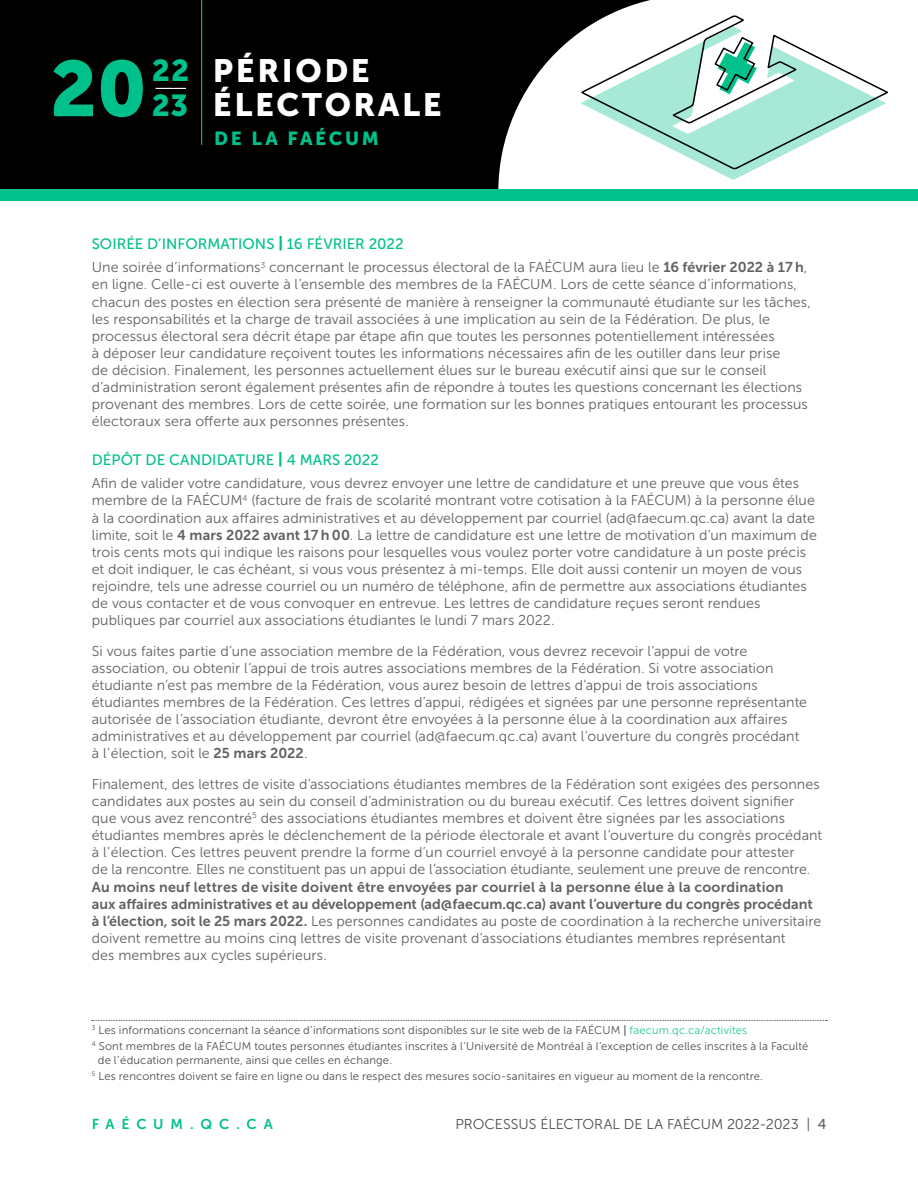
<style>
.page{position:relative;width:918px;height:1188px;background:#fff}
.page>*{position:absolute;margin:0;border:0;box-sizing:border-box;transform-origin:0 0}
.t1{font:78px "Museo Sans 900";color:#00c08b}
.t2{font:32.1px/34px "Museo Sans 900";letter-spacing:.08em;color:#fff}
.t3{font:30.15px "Museo Sans 900";color:#00c08b}
.t4{font:18.9px "Museo Sans 900";letter-spacing:.14em;color:#00c08b}
.t5{font:15px "Museo Sans 500";color:#00c08b}
.t6{font:14.25px/17.1px "Museo Sans 300";letter-spacing:.005em;color:#606163}
.t7{font:14.25px/17.1px "Museo Sans 700";letter-spacing:.005em;color:#606163}
.t8{font:14.25px "Museo Sans 300";color:#4d4d4f}
.t9{font:14.25px "Museo Sans 700";letter-spacing:.475em;color:#00c08b}
.t10{font:11.25px/16.5px "Museo Sans 300";letter-spacing:.015em;color:#4d4d4f}
.s1{font-family:"Museo Sans 900"}
.s2{font-family:"Museo Sans 700"}
.s3{font-family:"Museo Sans 500"}
.s4{color:#26c99c}
.s5{font-family:"Museo Sans 500";color:#606163}
</style>
<div class="page">
<div style="left:0;top:0;width:819px;height:189px;background:#000"></div>
<svg style="left:498px;top:0;width:321px;height:189px;fill:#fff"></svg>
<hr style="left:156px;top:88px;width:30px;height:1px;background:#fff">
<div style="left:0;top:189px;width:918px;height:12px;background:#00c18b"></div>
<svg style="left:581px;top:171px;width:238px;height:9px;background:#f8fdfb"></svg>
<svg style="left:579px;top:14px;width:310px;height:157px"></svg>
<hr style="left:201px;top:0;width:1px;height:145px;background:#00c18b">
<svg style="left:92px;top:1020px;width:735px;height:1px"></svg>
<h1 class="t1" style="left:50px;top:45px;width:98px">20</h1>
<h3 class="t3" style="left:152px;top:53px;width:39px">22</h3>
<h3 class="t3" style="left:152px;top:89px;width:38px">23</h3>
<h2 class="t2" style="left:213px;top:54px;width:230px">PÉRIODE<br>ÉLECTORALE</h2>
<h3 class="t4" style="left:214px;top:127px;width:166px">DE LA FAÉCUM</h3>
<p class="t5" style="left:92px;top:235px;width:313px">SOIRÉE D’INFORMATIONS <span class="s1">|</span> 16 FÉVRIER 2022</p>
<p class="t6" style="left:92px;top:259px;width:721px">Une soirée d’informations<sup>3</sup> concernant le processus électoral de la FAÉCUM aura lieu le <span class="s2">16 février 2022 à 17 h</span>, en ligne. Celle-ci est ouverte à l’ensemble des membres de la FAÉCUM. Lors de cette séance d’informations, chacun des postes en élection sera présenté de manière à renseigner la communauté étudiante sur les tâches, les responsabilités et la charge de travail associées à une implication au sein de la Fédération. De plus, le processus électoral sera décrit étape par étape afin que toutes les personnes potentiellement intéressées<br>à déposer leur candidature reçoivent toutes les informations nécessaires afin de les outiller dans leur prise<br>de décision. Finalement, les personnes actuellement élues sur le bureau exécutif ainsi que sur le conseil d’administration seront également présentes afin de répondre à toutes les questions concernant les élections provenant des membres. Lors de cette soirée, une formation sur les bonnes pratiques entourant les processus électoraux sera offerte aux personnes présentes.</p>
<p class="t5" style="left:92px;top:451px;width:289px">DÉPÔT DE CANDIDATURE <span class="s1">|</span> 4 MARS 2022</p>
<p class="t6" style="left:92px;top:475px;width:727px">Afin de valider votre candidature, vous devrez envoyer une lettre de candidature et une preuve que vous êtes membre de la FAÉCUM<sup>4</sup> (facture de frais de scolarité montrant votre cotisation à la FAÉCUM) à la personne élue à la coordination aux affaires administratives et au développement par courriel (ad@faecum.qc.ca) avant la date limite, soit le <span class="s2">4 mars 2022 avant 17 h 00</span>. La lettre de candidature est une lettre de motivation d’un maximum de trois cents mots qui indique les raisons pour lesquelles vous voulez porter votre candidature à un poste précis et doit indiquer, le cas échéant, si vous vous présentez à mi-temps. Elle doit aussi contenir un moyen de vous rejoindre, tels une adresse courriel ou un numéro de téléphone, afin de permettre aux associations étudiantes de vous contacter et de vous convoquer en entrevue. Les lettres de candidature reçues seront rendues publiques par courriel aux associations étudiantes le lundi 7 mars 2022.</p>
<p class="t6" style="left:92px;top:642px;width:717px">Si vous faites partie d’une association membre de la Fédération, vous devrez recevoir l’appui de votre association, ou obtenir l’appui de trois autres associations membres de la Fédération. Si votre association étudiante n’est pas membre de la Fédération, vous aurez besoin de lettres d’appui de trois associations étudiantes membres de la Fédération. Ces lettres d’appui, rédigées et signées par une personne représentante autorisée de l’association étudiante, devront être envoyées à la personne élue à la coordination aux affaires administratives et au développement par courriel (ad@faecum.qc.ca) avant l’ouverture du congrès procédant à l’élection, soit le <span class="s2">25 mars 2022</span>.</p>
<p class="t6" style="left:92px;top:776px;width:732px">Finalement, des lettres de visite d’associations étudiantes membres de la Fédération sont exigées des personnes candidates aux postes au sein du conseil d’administration ou du bureau exécutif. Ces lettres doivent signifier que vous avez rencontré<sup>5</sup> des associations étudiantes membres et doivent être signées par les associations étudiantes membres après le déclenchement de la période électorale et avant l’ouverture du congrès procédant à l’élection. Ces lettres peuvent prendre la forme d’un courriel envoyé à la personne candidate pour attester<br>de la rencontre. Elles ne constituent pas un appui de l’association étudiante, seulement une preuve de rencontre.</p>
<p class="t7" style="left:92px;top:878px;width:722px">Au moins neuf lettres de visite doivent être envoyées par courriel à la personne élue à la coordination<br>aux affaires administratives et au développement (ad@faecum.qc.ca) avant l’ouverture du congrès procédant</p>
<p class="t6" style="left:92px;top:912px;width:731px"><span class="s2">à l’élection, soit le 25 mars 2022.</span> Les personnes candidates au poste de coordination à la recherche universitaire doivent remettre au moins cinq lettres de visite provenant d’associations étudiantes membres représentant<br>des membres aux cycles supérieurs.</p>
<p class="t10" style="left:92px;top:1021px;width:718px"><sup>3</sup> Les informations concernant la séance d’informations sont disponibles sur le site web de la FAÉCUM <span class="s3">|</span> <span class="s4">faecum.qc.ca/activites<br></span><sup>4</sup> Sont membres de la FAÉCUM toutes personnes étudiantes inscrites à l’Université de Montréal à l’exception de celles inscrites à la Faculté</p>
<p class="t10" style="left:92px;top:1051px;width:673px;text-indent:6px">de l’éducation permanente, ainsi que celles en échange.<br><sup>5</sup> Les rencontres doivent se faire en ligne ou dans le respect des mesures socio-sanitaires en vigueur au moment de la rencontre.</p>
<p class="t9" style="left:92px;top:1116px;width:183px">FAÉCUM.QC.CA</p>
<p class="t8" style="left:455px;top:1116px;width:373px">PROCESSUS ÉLECTORAL DE LA FAÉCUM 2022-2023 | <span class="s5">4</span></p>
</div>
